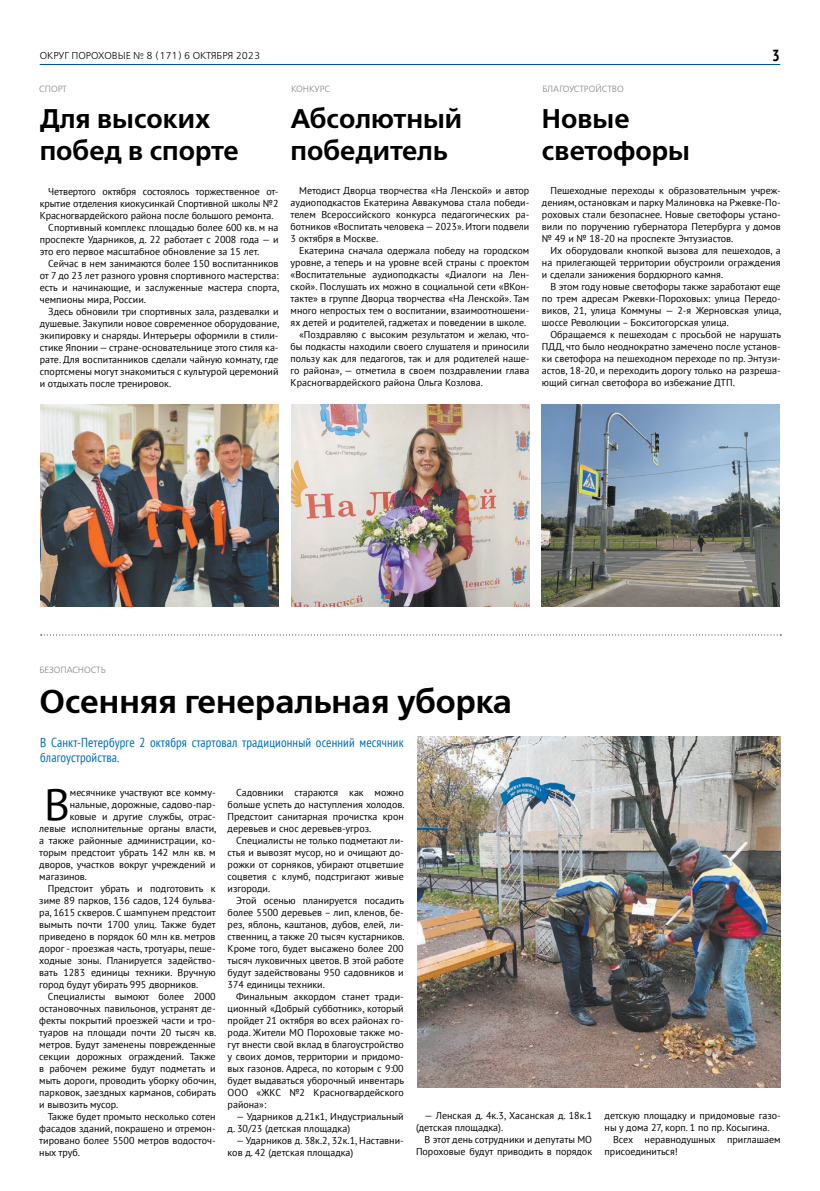
<style>
.page{position:relative;width:820px;height:1191px;background:#fff}
.page>*{position:absolute;margin:0;border:0;box-sizing:border-box;transform-origin:0 0}
.t1{font:44.3px "PT Sans";color:#000}
.t2{font:33px "Free Set Demi C";color:#000}
.t3{font:27px/32.4px "Free Set Demi C";color:#000}
.t4{font:700 condensed 16px "PT Sans";color:#000}
.t5{font:condensed 13px/15.6px "PT Sans";letter-spacing:.01em;color:#006db6}
.t6{font:10px/12px "PT Sans";color:#000;text-align:justify}
.t7{font:10px "Free Set C";color:#000}
.t8{font:9px "Free Set C";color:#828487}
</style>
<div class="page">
<hr style="left:40px;top:64px;width:740px;height:1px;background:#00558e">
<svg style="left:41px;top:634px;width:739px;height:1px"></svg>
<img style="left:40px;top:405px;width:238px;height:201px">
<img style="left:291px;top:405px;width:238px;height:201px">
<img style="left:541px;top:405px;width:238px;height:201px">
<img style="left:417px;top:737px;width:363px;height:351px">
<p class="t7" style="left:40px;top:50px;width:222px">ОКРУГ ПОРОХОВЫЕ № 8 (171) 6 ОКТЯБРЯ 2023</p>
<h3 class="t4" style="left:771px;top:45px;width:9px">3</h3>
<p class="t8" style="left:39px;top:84px;width:29px">СПОРТ</p>
<h3 class="t3" style="left:40px;top:103px;width:200px">Для высоких побед в спорте</h3>
<p class="t6" style="left:48px;top:185px;width:232px">Четвертого октября состоялось торжественное от-</p>
<p class="t6" style="left:40px;top:197px;width:240px">крытие отделения киокусинкай Спортивной школы №2</p>
<p class="t6" style="left:40px;top:209px;width:235px">Красногвардейского района после большого ремонта.</p>
<p class="t6" style="left:48px;top:221px;width:232px">Спортивный комплекс площадью более 600 кв. м на</p>
<p class="t6" style="left:40px;top:233px;width:240px">проспекте Ударников, д. 22 работает с 2008 года — и</p>
<p class="t6" style="left:40px;top:245px;width:221px">это его первое масштабное обновление за 15 лет.</p>
<p class="t6" style="left:48px;top:257px;width:232px">Сейчас в нем занимаются более 150 воспитанников</p>
<p class="t6" style="left:40px;top:269px;width:240px">от 7 до 23 лет разного уровня спортивного мастерства:</p>
<p class="t6" style="left:40px;top:281px;width:241px">есть и начинающие, и заслуженные мастера спорта,</p>
<p class="t6" style="left:40px;top:293px;width:108px">чемпионы мира, России.</p>
<p class="t6" style="left:48px;top:305px;width:232px">Здесь обновили три спортивных зала, раздевалки и</p>
<p class="t6" style="left:40px;top:317px;width:241px">душевые. Закупили новое современное оборудование,</p>
<p class="t6" style="left:40px;top:329px;width:240px">экипировку и снаряды. Интерьеры оформили в стили-</p>
<p class="t6" style="left:40px;top:341px;width:240px">стике Японии — стране-основательнице этого стиля ка-</p>
<p class="t6" style="left:40px;top:353px;width:240px">рате. Для воспитанников сделали чайную комнату, где</p>
<p class="t6" style="left:40px;top:365px;width:240px">спортсмены могут знакомиться с культурой церемоний</p>
<p class="t6" style="left:40px;top:377px;width:133px">и отдыхать после тренировок.</p>
<p class="t8" style="left:291px;top:84px;width:40px">КОНКУРС</p>
<h3 class="t3" style="left:290px;top:103px;width:173px">Абсолютный победитель</h3>
<p class="t6" style="left:290px;top:184px;width:240px;text-indent:8px">Методист Дворца творчества «На Ленской» и автор аудиоподкастов Екатерина Аввакумова стала победи&shy;телем Всероссийского конкурса педагогических ра&shy;ботников «Воспитать человека — 2023». Итоги подвели 3 октября в Москве.</p>
<p class="t6" style="left:299px;top:244px;width:232px">Екатерина сначала одержала победу на городском</p>
<p class="t6" style="left:290px;top:256px;width:240px">уровне, а теперь и на уровне всей страны с проектом</p>
<p class="t6" style="left:290px;top:268px;width:240px">«Воспитательные аудиоподкасты «Диалоги на Лен-</p>
<p class="t6" style="left:290px;top:280px;width:240px">ской». Послушать их можно в социальной сети «ВКон-</p>
<p class="t6" style="left:290px;top:292px;width:240px">такте» в группе Дворца творчества «На Ленской». Там</p>
<p class="t6" style="left:290px;top:304px;width:240px">много непростых тем о воспитании, взаимоотношени-</p>
<p class="t6" style="left:290px;top:316px;width:237px">ях детей и родителей, гаджетах и поведении в школе.</p>
<p class="t6" style="left:299px;top:328px;width:232px">«Поздравляю с высоким результатом и желаю, что-</p>
<p class="t6" style="left:290px;top:340px;width:240px">бы подкасты находили своего слушателя и приносили</p>
<p class="t6" style="left:290px;top:352px;width:240px">пользу как для педагогов, так и для родителей наше-</p>
<p class="t6" style="left:290px;top:364px;width:240px">го района», — отметила в своем поздравлении глава</p>
<p class="t6" style="left:290px;top:376px;width:194px">Красногвардейского района Ольга Козлова.</p>
<p class="t8" style="left:542px;top:84px;width:83px">БЛАГОУСТРОЙСТВО</p>
<h3 class="t3" style="left:541px;top:103px;width:150px">Новые светофоры</h3>
<p class="t6" style="left:541px;top:184px;width:240px;text-indent:8px">Пешеходные переходы к образовательным учреж&shy;дениям, остановкам и парку Малиновка на Ржевке-По&shy;роховых стали безопаснее. Новые светофоры устано&shy;вили по поручению губернатора Петербурга у домов № 49 и № 18-20 на проспекте Энтузиастов.</p>
<p class="t6" style="left:541px;top:244px;width:240px;text-indent:8px">Их оборудовали кнопкой вызова для пешеходов, а на прилегающей территории обустроили ограждения и сделали занижения бордюрного камня.</p>
<p class="t6" style="left:541px;top:280px;width:241px;text-indent:8px">В этом году новые светофоры также заработают еще по трем адресам Ржевки-Пороховых: улица Передо&shy;виков, 21, улица Коммуны — 2-я Жерновская улица, шоссе Революции – Бокситогорская улица.</p>
<p class="t6" style="left:541px;top:328px;width:240px;text-indent:8px">Обращаемся к пешеходам с просьбой не нарушать ПДД, что было неоднократно замечено после установ&shy;ки светофора на пешеходном переходе по пр. Энтузи&shy;астов, 18-20, и переходить дорогу только на разреша&shy;ющий сигнал светофора во избежание ДТП.</p>
<p class="t8" style="left:39px;top:665px;width:68px">БЕЗОПАСНОСТЬ</p>
<h2 class="t2" style="left:39px;top:682px;width:474px">Осенняя генеральная уборка</h2>
<h3 class="t5" style="left:40px;top:735px;width:365px">В Санкт-Петербурге 2 октября стартовал традиционный осенний месячник благоустройства.</h3>
<h1 class="t1" style="left:44px;top:776px;width:27px">В</h1>
<p class="t6" style="left:70px;top:786px;width:147px">месячнике участвуют все комму-</p>
<p class="t6" style="left:227px;top:786px;width:178px;text-indent:8px">Садовники стараются как можно больше успеть до наступления холодов.<br>Предстоит санитарная прочистка крон деревьев и снос деревьев-угроз.</p>
<p class="t6" style="left:227px;top:834px;width:177px;text-indent:8px">Специалисты не только подметают ли&shy;стья и вывозят мусор, но и очищают до&shy;рожки от сорняков, убирают отцветшие соцветия с клумб, подстригают живые изгороди.</p>
<p class="t6" style="left:227px;top:894px;width:178px;text-indent:8px">Этой осенью планируется посадить более 5500 деревьев – лип, кленов, бе&shy;рез, яблонь, каштанов, дубов, елей, ли&shy;ственниц, а также 20 тысяч кустарников.<br>Кроме того, будет высажено более 200 тысяч луковичных цветов. В этой работе будут задействованы 950 садовников и 374 единицы техники.</p>
<p class="t6" style="left:227px;top:990px;width:178px;text-indent:8px">Финальным аккордом станет тради&shy;ционный «Добрый субботник», который пройдет 21 октября во всех районах го&shy;рода. Жители МО Пороховые также мо&shy;гут внести свой вклад в благоустройство у своих домов, территории и придомо&shy;вых газонов. Адреса, по которым с 9:00 будет выдаваться уборочный инвентарь ООО «ЖКC №2 Красногвардейского района»:</p>
<p class="t6" style="left:227px;top:1110px;width:177px;text-indent:8px">— Ударников д.21к1, Индустриальный д. 30/23 (детская площадка)</p>
<p class="t6" style="left:227px;top:1134px;width:177px;text-indent:8px">— Ударников д. 38к.2, 32к.1, Наставни&shy;ков д. 42 (детская площадка)</p>
<p class="t6" style="left:70px;top:798px;width:147px">нальные, дорожные, садово-пар-</p>
<p class="t6" style="left:70px;top:810px;width:147px">ковые и другие службы, отрас-</p>
<p class="t6" style="left:39px;top:822px;width:178px">левые исполнительные органы власти,</p>
<p class="t6" style="left:39px;top:834px;width:178px">а также районные администрации, ко-</p>
<p class="t6" style="left:39px;top:846px;width:178px">торым предстоит убрать 142 млн кв. м</p>
<p class="t6" style="left:39px;top:858px;width:178px">дворов, участков вокруг учреждений и</p>
<p class="t6" style="left:39px;top:870px;width:49px">магазинов.</p>
<p class="t6" style="left:48px;top:882px;width:169px">Предстоит убрать и подготовить к</p>
<p class="t6" style="left:39px;top:894px;width:178px">зиме 89 парков, 136 садов, 124 бульва-</p>
<p class="t6" style="left:39px;top:906px;width:178px">ра, 1615 скверов. С шампунем предстоит</p>
<p class="t6" style="left:39px;top:918px;width:178px">вымыть почти 1700 улиц. Также будет</p>
<p class="t6" style="left:39px;top:930px;width:178px">приведено в порядок 60 млн кв. метров</p>
<p class="t6" style="left:39px;top:942px;width:178px">дорог - проезжая часть, тротуары, пеше-</p>
<p class="t6" style="left:39px;top:954px;width:178px">ходные зоны. Планируется задейство-</p>
<p class="t6" style="left:39px;top:966px;width:178px">вать 1283 единицы техники. Вручную</p>
<p class="t6" style="left:39px;top:978px;width:160px">город будут убирать 995 дворников.</p>
<p class="t6" style="left:48px;top:990px;width:169px">Специалисты вымоют более 2000</p>
<p class="t6" style="left:39px;top:1002px;width:178px">остановочных павильонов, устранят де-</p>
<p class="t6" style="left:39px;top:1014px;width:178px">фекты покрытий проезжей части и тро-</p>
<p class="t6" style="left:39px;top:1026px;width:178px">туаров на площади почти 20 тысяч кв.</p>
<p class="t6" style="left:39px;top:1038px;width:178px">метров. Будут заменены поврежденные</p>
<p class="t6" style="left:39px;top:1050px;width:178px">секции дорожных ограждений. Также</p>
<p class="t6" style="left:39px;top:1062px;width:178px">в рабочем режиме будут подметать и</p>
<p class="t6" style="left:39px;top:1074px;width:178px">мыть дороги, проводить уборку обочин,</p>
<p class="t6" style="left:39px;top:1086px;width:178px">парковок, заездных карманов, собирать</p>
<p class="t6" style="left:39px;top:1098px;width:80px">и вывозить мусор.</p>
<p class="t6" style="left:48px;top:1110px;width:169px">Также будет промыто несколько сотен</p>
<p class="t6" style="left:39px;top:1122px;width:178px">фасадов зданий, покрашено и отремон-</p>
<p class="t6" style="left:39px;top:1134px;width:178px">тировано более 5500 метров водосточ-</p>
<p class="t6" style="left:39px;top:1146px;width:42px">ных труб.</p>
<p class="t6" style="left:416px;top:1109px;width:177px;text-indent:8px">— Ленская д. 4к.3, Хасанская д. 18к.1 (детская площадка).</p>
<p class="t6" style="left:416px;top:1133px;width:177px;text-align:right">В этот день сотрудники и депутаты МО<br>Пороховые будут приводить в порядок</p>
<p class="t6" style="left:604px;top:1109px;width:177px">детскую площадку и придомовые газо&shy;ны у дома 27, корп. 1 по пр. Косыгина.</p>
<p class="t6" style="left:604px;top:1133px;width:177px;text-indent:8px">Всех неравнодушных приглашаем присоединиться!</p>
</div>
